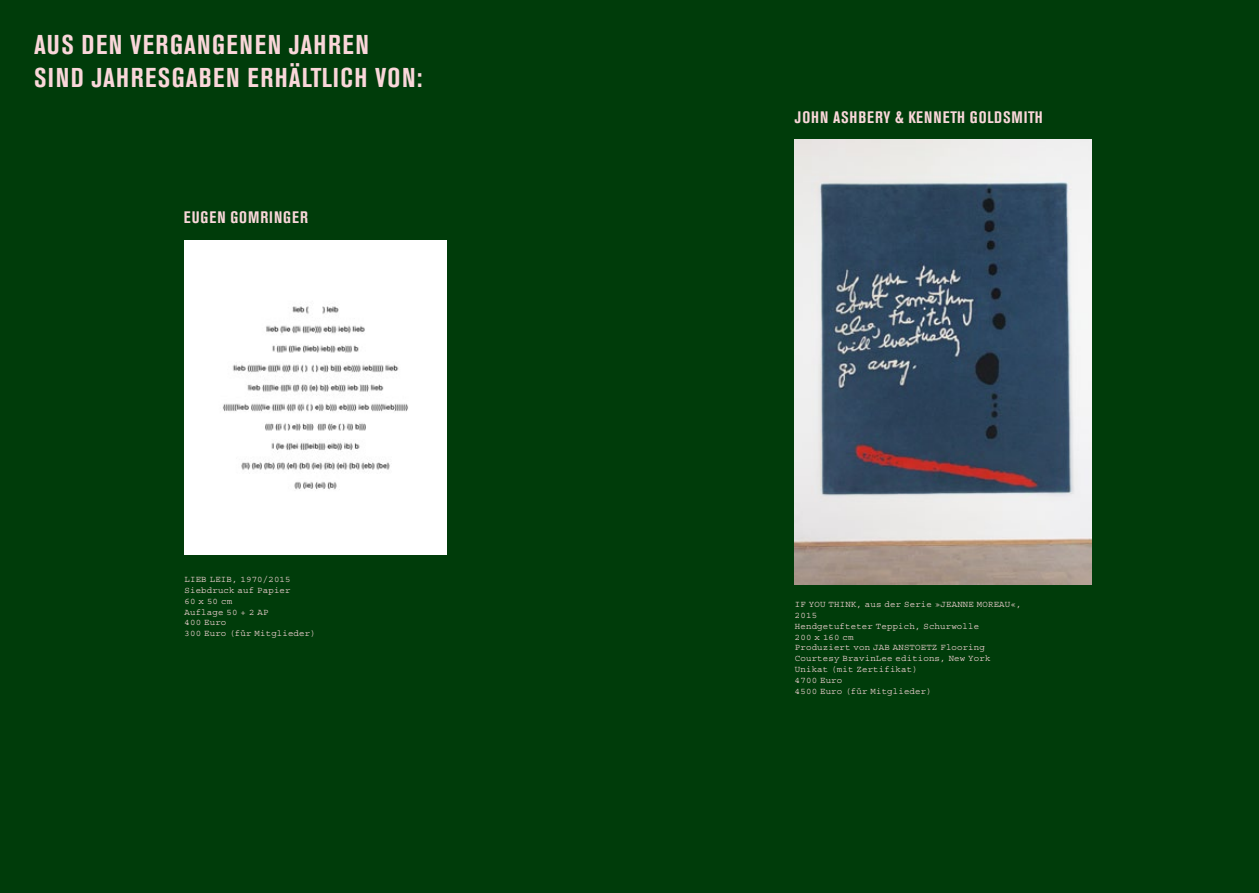
<style>
.page{position:relative;width:1259px;height:893px;background:#003c0a}
.page>*{position:absolute;margin:0;border:0;box-sizing:border-box;transform-origin:0 0}
.t1{font:700 condensed 27px/32.4px "Akzidenz Grotesk BE";letter-spacing:.055em;color:#fad7da}
.t2{font:700 condensed 16.5px "Akzidenz Grotesk BE";letter-spacing:.055em;color:#fad7da}
.t3{font:9px/10.8px "Courier Std";letter-spacing:.02em;color:#fad7da}
</style>
<div class="page">
<img style="left:795px;top:140px;width:296px;height:444px">
<img style="left:184px;top:240px;width:262px;height:314px">
<h1 class="t1" style="left:34px;top:29px;width:390px">AUS DEN VERGANGENEN JAHREN<br>SIND JAHRESGABEN ERHÄLTLICH VON:</h1>
<h2 class="t2" style="left:184px;top:208px;width:126px">EUGEN GOMRINGER</h2>
<p class="t3" style="left:184px;top:574px;width:133px">LIEB LEIB, 1970/2015<br>Siebdruck auf Papier<br>60 x 50 cm<br>Auflage 50 + 2 AP<br>400 Euro<br>300 Euro (für Mitglieder)</p>
<h2 class="t2" style="left:795px;top:108px;width:249px">JOHN ASHBERY &amp; KENNETH GOLDSMITH</h2>
<p class="t3" style="left:795px;top:599px;width:40px">IF YOU THI</p>
<p class="t3" style="left:845px;top:599px;width:119px">NK, aus der Serie »Jeanne</p>
<p class="t3" style="left:977px;top:599px;width:46px">Moreau«,</p>
<p class="t3" style="left:795px;top:610px;width:197px">2015<br>Hendgetufteter Teppich, Schurwolle<br>200 x 160 cm<br>Produziert von JAB ANSTOETZ Flooring<br>Courtesy BravinLee editions, New York<br>Unikat (mit Zertifikat)<br>4700 Euro<br>4500 Euro (für Mitglieder)</p>
</div>
